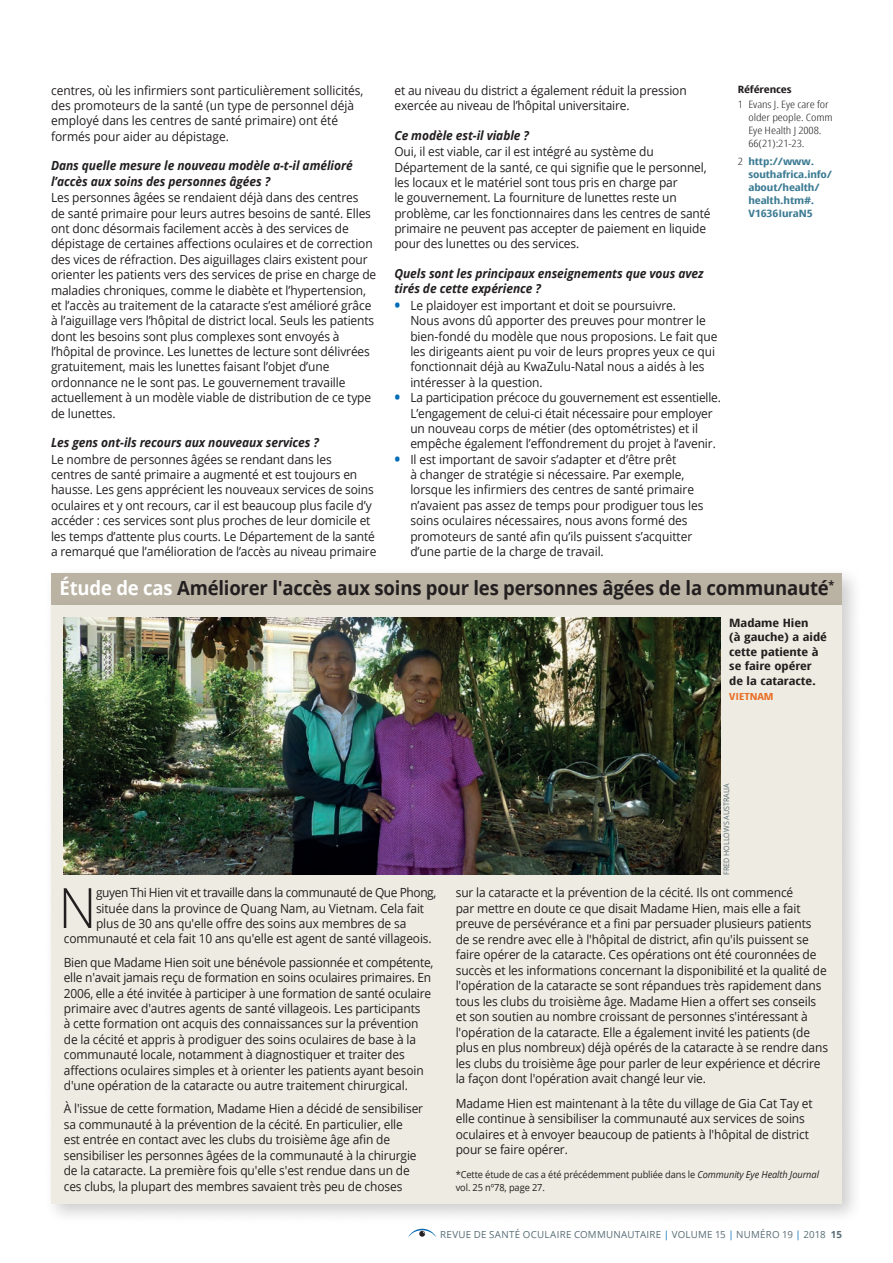
<style>
.page{position:relative;width:893px;height:1263px;background:#fff}
.page>*{position:absolute;margin:0;border:0;box-sizing:border-box;transform-origin:0 0}
.t1{font:300 55.65px "Open Sans";color:#231f20;scale:.95 1}
.t2{font:700 19.5px "Open Sans";letter-spacing:-.01em;color:#231f20;scale:.95 1}
.t3{font:12.6px/15.3px "Open Sans";letter-spacing:-.01em;color:#231f20;scale:.95 1}
.t4{font:italic 700 12.6px/15.3px "Open Sans";letter-spacing:-.005em;color:#231f20;scale:.95 1}
.t5{font:12.6px "Open Sans";letter-spacing:-.035em;color:#231f20;scale:.95 1}
.t6{font:700 11.55px/14.7px "Open Sans Condensed";color:#231f20;scale:1.26 1}
.t7{font:700 10.2px/13px "Open Sans Condensed";letter-spacing:-.01em;color:#3c7b93;scale:1.28 1}
.t8{font:300 10.2px/13px "Open Sans Condensed";letter-spacing:-.005em;color:#231f20;scale:1.28 1}
.t9{font:700 10.2px "Open Sans Condensed";letter-spacing:-.01em;color:#231f20;scale:1.28 1}
.t10{font:9.75px/12.9px "Open Sans";letter-spacing:-.01em;color:#231f20;scale:.95 1}
.t11{font:9.75px "Open Sans";letter-spacing:.025em;color:#586d75}
.t12{font:700 9.75px "Open Sans Condensed";color:#e96d24;scale:1.26 1}
.t13{font:7.5px "Open Sans";color:#586d75;scale:.95 1}
.s1{font-weight:700;font-size:16.5px;color:#006cb7}
.s2{font-weight:300;color:#231f20}
.s3{color:#fff}
.s4{font-style:italic}
.s5{color:#006cb7}
.s6{font-weight:700}
</style>
<div class="page">
<svg style="left:408px;top:1229px;width:28px;height:8px"></svg>
<div style="left:51px;top:573px;width:791px;height:32px;background:#bab3a3"></div>
<div style="left:43px;top:597px;width:821px;height:628px;background:#231f20;opacity:.22"></div>
<div style="left:51px;top:605px;width:791px;height:598px;background:#eeebe2"></div>
<img style="left:64px;top:618px;width:657px;height:257px">
<p class="t3" style="left:51px;top:82px;width:330px">centres, où les infirmiers sont particulièrement sollicités, des promoteurs de la santé (un type de personnel déjà employé dans les centres de santé primaire) ont été formés pour aider au dépistage.</p>
<p class="t4" style="left:51px;top:158px;width:319px">Dans quelle mesure le nouveau modèle a-t-il amélioré l’accès aux soins des personnes âgées ?</p>
<p class="t3" style="left:51px;top:190px;width:344px">Les personnes âgées se rendaient déjà dans des centres<br>de santé primaire pour leurs autres besoins de santé. Elles ont donc désormais facilement accès à des services de dépistage de certaines affections oculaires et de correction des vices de réfraction. Des aiguillages clairs existent pour orienter les patients vers des services de prise en charge de maladies chroniques, comme le diabète et l’hypertension, et l’accès au traitement de la cataracte s’est amélioré grâce à l’aiguillage vers l’hôpital de district local. Seuls les patients dont les besoins sont plus complexes sont envoyés à l’hôpital de province. Les lunettes de lecture sont délivrées gratuitement, mais les lunettes faisant l’objet d’une ordonnance ne le sont pas. Le gouvernement travaille actuellement à un modèle viable de distribution de ce type de lunettes.</p>
<p class="t4" style="left:51px;top:435px;width:284px">Les gens ont-ils recours aux nouveaux services ?</p>
<p class="t3" style="left:51px;top:451px;width:344px">Le nombre de personnes âgées se rendant dans les<br>centres de santé primaire a augmenté et est toujours en hausse. Les gens apprécient les nouveaux services de soins oculaires et y ont recours, car il est beaucoup plus facile d’y accéder : ces services sont plus proches de leur domicile et les temps d’attente plus courts. Le Département de la santé a remarqué que l’amélioration de l’accès au niveau primaire</p>
<p class="t3" style="left:394px;top:82px;width:309px">et au niveau du district a également réduit la pression exercée au niveau de l’hôpital universitaire.</p>
<p class="t4" style="left:394px;top:127px;width:143px">Ce modèle est-il viable ?</p>
<p class="t3" style="left:394px;top:144px;width:334px">Oui, il est viable, car il est intégré au système du Département de la santé, ce qui signifie que le personnel, les locaux et le matériel sont tous pris en charge par<br>le gouvernement. La fourniture de lunettes reste un problème, car les fonctionnaires dans les centres de santé primaire ne peuvent pas accepter de paiement en liquide pour des lunettes ou des services.</p>
<p class="t4" style="left:394px;top:265px;width:327px">Quels sont les principaux enseignements que vous avez tirés de cette expérience ?</p>
<p class="t3" style="left:410px;top:297px;width:325px;text-indent:-16px"><span class="s1">•</span> Le plaidoyer est important et doit se poursuivre.<br>Nous avons dû apporter des preuves pour montrer le bien-fondé du modèle que nous proposions. Le fait que les dirigeants aient pu voir de leurs propres yeux ce qui fonctionnait déjà au KwaZulu-Natal nous a aidés à les intéresser à la question.</p>
<p class="t3" style="left:410px;top:390px;width:328px;text-indent:-16px"><span class="s1">•</span> La participation précoce du gouvernement est essentielle.<br>L’engagement de celui-ci était nécessaire pour employer un nouveau corps de métier (des optométristes) et il empêche également l’effondrement du projet à l’avenir.</p>
<p class="t3" style="left:410px;top:451px;width:310px;text-indent:-16px"><span class="s1">•</span> Il est important de savoir s’adapter et d’être prêt<br>à changer de stratégie si nécessaire. Par exemple, lorsque les infirmiers des centres de santé primaire n’avaient pas assez de temps pour prodiguer tous les soins oculaires nécessaires, nous avons formé des promoteurs de santé afin qu’ils puissent s’acquitter d’une partie de la charge de travail.</p>
<p class="t9" style="left:738px;top:82px;width:43px">Références</p>
<p class="t8" style="left:748px;top:97px;width:67px;text-indent:-11px">1 Evans J. Eye care for older people. Comm<br>Eye Health J 2008.<br>66(21):21-23.</p>
<p class="t7" style="left:748px;top:154px;width:67px;text-indent:-11px"><span class="s2">2</span> http://www. southafrica.info/ about/health/ health.htm#.<br>V1636IuraN5</p>
<h2 class="t2" style="left:60px;top:574px;width:817px"><span class="s3">Étude de cas</span> Améliorer l'accès aux soins pour les personnes âgées de la communauté<sup>*</sup></h2>
<p class="t6" style="left:729px;top:615px;width:79px">Madame Hien<br>(à gauche) a aidé cette patiente à se faire opérer de la cataracte.</p>
<p class="t12" style="left:729px;top:689px;width:37px">VIETNAM</p>
<h1 class="t1" style="left:58px;top:870px;width:42px">N</h1>
<p class="t5" style="left:96px;top:884px;width:360px">guyen Thi Hien vit et travaille dans la communauté de Que Phong,</p>
<p class="t3" style="left:96px;top:900px;width:347px">située dans la province de Quang Nam, au Vietnam. Cela fait</p>
<p class="t3" style="left:96px;top:915px;width:328px">plus de 30 ans qu'elle offre des soins aux membres de sa</p>
<p class="t3" style="left:64px;top:931px;width:389px">communauté et cela fait 10 ans qu'elle est agent de santé villageois.</p>
<p class="t3" style="left:64px;top:954px;width:391px">Bien que Madame Hien soit une bénévole passionnée et compétente, elle n'avait jamais reçu de formation en soins oculaires primaires. En 2006, elle a été invitée à participer à une formation de santé oculaire primaire avec d'autres agents de santé villageois. Les participants<br>à cette formation ont acquis des connaissances sur la prévention de la cécité et appris à prodiguer des soins oculaires de base à la communauté locale, notamment à diagnostiquer et traiter des affections oculaires simples et à orienter les patients ayant besoin d'une opération de la cataracte ou autre traitement chirurgical.</p>
<p class="t3" style="left:64px;top:1101px;width:380px">À l'issue de cette formation, Madame Hien a décidé de sensibiliser sa communauté à la prévention de la cécité. En particulier, elle<br>est entrée en contact avec les clubs du troisième âge afin de sensibiliser les personnes âgées de la communauté à la chirurgie de la cataracte. La première fois qu'elle s'est rendue dans un de ces clubs, la plupart des membres savaient très peu de choses</p>
<p class="t13" style="left:721px;top:875px;width:98px;rotate:-90deg">FRED HOLLOWS AUSTRALIA</p>
<p class="t3" style="left:456px;top:885px;width:393px">sur la cataracte et la prévention de la cécité. Ils ont commencé<br>par mettre en doute ce que disait Madame Hien, mais elle a fait preuve de persévérance et a fini par persuader plusieurs patients de se rendre avec elle à l'hôpital de district, afin qu'ils puissent se faire opérer de la cataracte. Ces opérations ont été couronnées de succès et les informations concernant la disponibilité et la qualité de l'opération de la cataracte se sont répandues très rapidement dans tous les clubs du troisième âge. Madame Hien a offert ses conseils et son soutien au nombre croissant de personnes s'intéressant à l'opération de la cataracte. Elle a également invité les patients (de plus en plus nombreux) déjà opérés de la cataracte à se rendre dans les clubs du troisième âge pour parler de leur expérience et décrire la façon dont l'opération avait changé leur vie.</p>
<p class="t3" style="left:456px;top:1095px;width:377px">Madame Hien est maintenant à la tête du village de Gia Cat Tay et elle continue à sensibiliser la communauté aux services de soins oculaires et à envoyer beaucoup de patients à l'hôpital de district pour se faire opérer.</p>
<p class="t10" style="left:456px;top:1167px;width:384px">*Cette étude de cas a été précédemment publiée dans le <span class="s4">Community Eye Health Journal </span>vol. 25 nº78, page 27.</p>
<p class="t11" style="left:440px;top:1228px;width:403px">REVUE DE SANTÉ OCULAIRE COMMUNAUTAIRE <span class="s5">|</span> VOLUME 15 <span class="s5">|</span> NUMÉRO 19 <span class="s5">|</span> 2018 <span class="s6">15</span></p>
</div>
